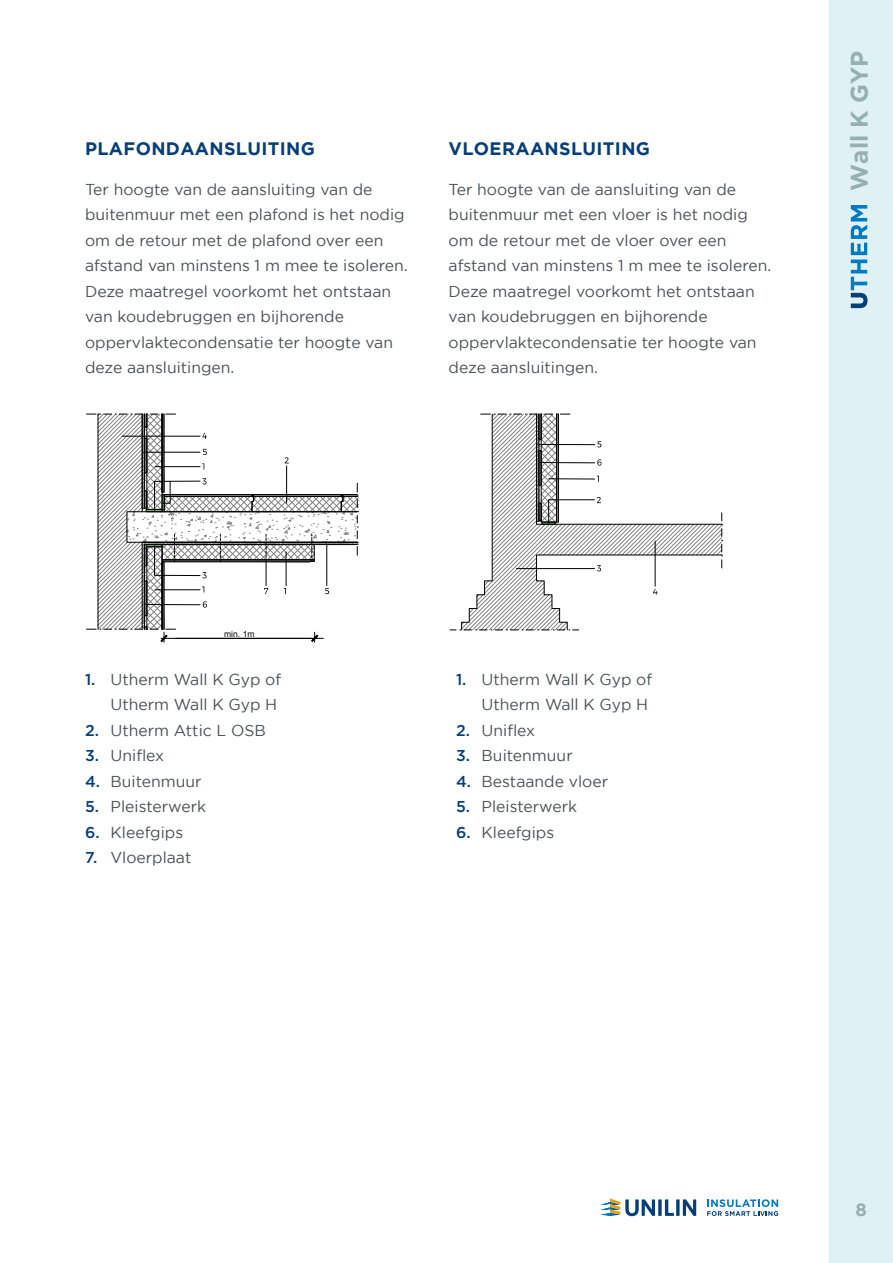
<style>
.page{position:relative;width:893px;height:1263px;background:#fff}
.page>*{position:absolute;margin:0;border:0;box-sizing:border-box;transform-origin:0 0}
.t1{font:700 24px "Gotham";color:#95b0b3}
.t2{font:700 18px "Gotham";letter-spacing:.02em;color:#063e77}
.t3{font:700 18px "Gotham";color:#95b0b3}
.t4{font:15.75px/25.5px "Gotham";color:#485156}
.t5{font:8.55px "Arial";color:#020203}
.s1{font-weight:500;color:#063e77}
</style>
<div class="page">
<div style="left:829px;top:0;width:64px;height:1263px;background:#e0f1f3"></div>
<svg style="left:87px;top:413px;width:272px;height:229px"></svg>
<svg style="left:450px;top:413px;width:273px;height:218px"></svg>
<svg style="left:851px;top:205px;width:16px;height:103px"></svg>
<svg style="left:600px;top:1198px;width:96px;height:18px"></svg>
<svg style="left:707px;top:1199px;width:71px;height:17px"></svg>
<p class="t2" style="left:85px;top:138px;width:231px">PLAFONDAANSLUITING</p>
<p class="t2" style="left:449px;top:138px;width:203px">VLOERAANSLUITING</p>
<p class="t4" style="left:85px;top:176px;width:324px">Ter hoogte van de aansluiting van de buitenmuur met een plafond is het nodig om de retour met de plafond over een afstand van minstens 1 m mee te isoleren.<br>Deze maatregel voorkomt het ontstaan van koudebruggen en bijhorende oppervlaktecondensatie ter hoogte van deze aansluitingen.</p>
<p class="t4" style="left:449px;top:176px;width:324px">Ter hoogte van de aansluiting van de buitenmuur met een vloer is het nodig om de retour met de vloer over een afstand van minstens 1 m mee te isoleren.<br>Deze maatregel voorkomt het ontstaan van koudebruggen en bijhorende oppervlaktecondensatie ter hoogte van deze aansluitingen.</p>
<h1 class="t1" style="left:845px;top:191px;width:141px;rotate:-90deg">Wall K GYP</h1>
<p class="t5" style="left:224px;top:629px;width:32px">min. 1m</p>
<p class="t4" style="left:85px;top:666px;width:198px;text-align:right"><span class="s1">1.</span> Utherm Wall K Gyp of<br>Utherm Wall K Gyp H</p>
<p class="t4" style="left:85px;top:717px;width:182px"><span class="s1">2.</span> Utherm Attic L OSB</p>
<p class="t4" style="left:85px;top:742px;width:81px"><span class="s1">3.</span> Uniflex</p>
<p class="t4" style="left:85px;top:768px;width:118px"><span class="s1">4.</span> Buitenmuur</p>
<p class="t4" style="left:85px;top:793px;width:122px"><span class="s1">5.</span> Pleisterwerk</p>
<p class="t4" style="left:85px;top:819px;width:100px"><span class="s1">6.</span> Kleefgips</p>
<p class="t4" style="left:85px;top:844px;width:108px"><span class="s1">7.</span> Vloerplaat</p>
<p class="t4" style="left:456px;top:666px;width:198px;text-align:right"><span class="s1">1.</span> Utherm Wall K Gyp of<br>Utherm Wall K Gyp H</p>
<p class="t4" style="left:456px;top:717px;width:81px"><span class="s1">2.</span> Uniflex</p>
<p class="t4" style="left:456px;top:742px;width:118px"><span class="s1">3.</span> Buitenmuur</p>
<p class="t4" style="left:456px;top:768px;width:153px"><span class="s1">4.</span> Bestaande vloer</p>
<p class="t4" style="left:456px;top:793px;width:122px"><span class="s1">5.</span> Pleisterwerk</p>
<p class="t4" style="left:456px;top:819px;width:100px"><span class="s1">6.</span> Kleefgips</p>
<p class="t3" style="left:855px;top:1199px;width:13px">8</p>
</div>
